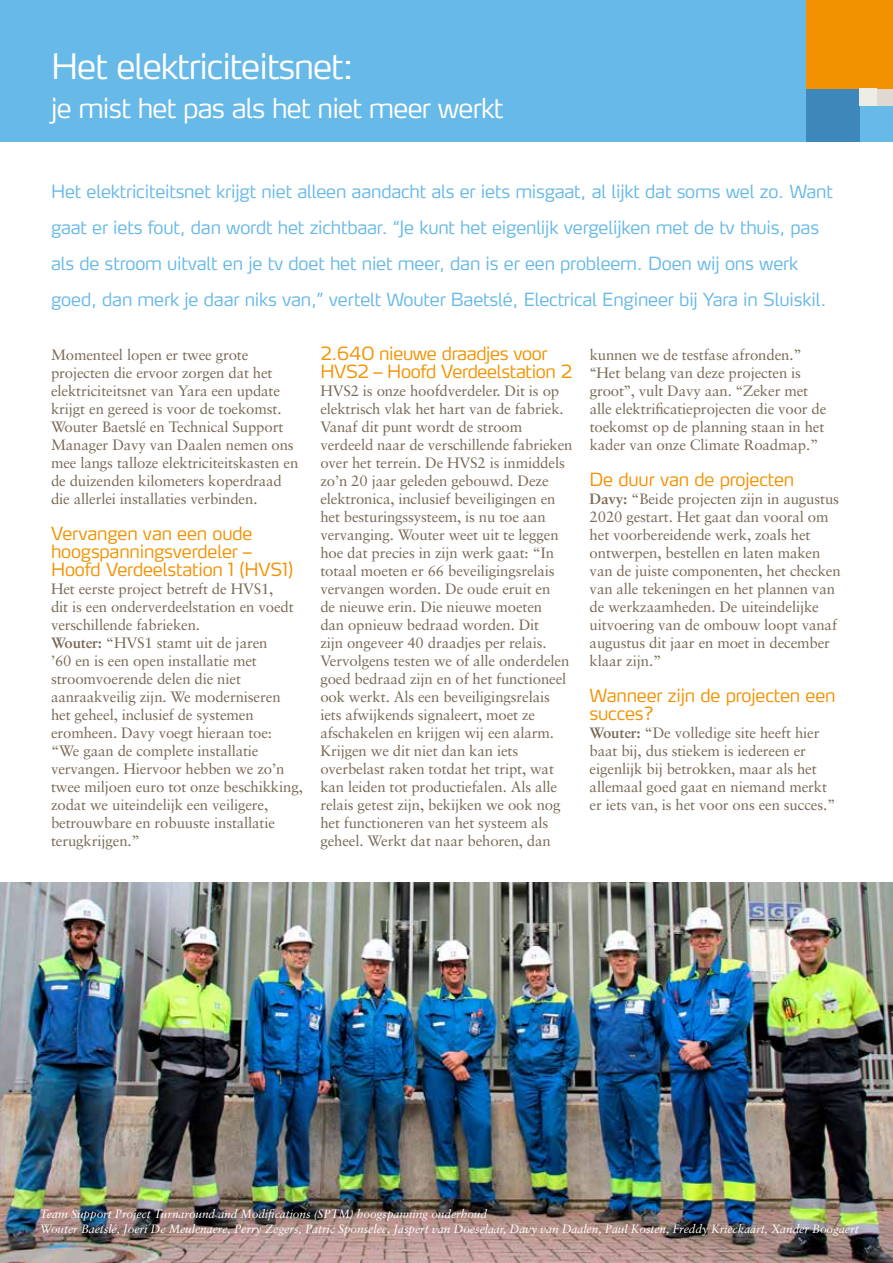
<style>
.page{position:relative;width:893px;height:1263px;background:#fff}
.page>*{position:absolute;margin:0;border:0;box-sizing:border-box;transform-origin:0 0}
.t1{font:300 34.5px "Max LF";letter-spacing:-.03em;color:#fff}
.t2{font:300 27px "Max LF";letter-spacing:-.03em;color:#fff}
.t3{font:300 18px/36px "Max LF";letter-spacing:-.01em;color:#67b9e8}
.t4{font:300 18px/18px "Max LF";letter-spacing:-.01em;color:#f39200}
.t5{font:300 18px "Max LF";color:#796956}
.t6{font:15px/18px "Sabon";letter-spacing:-.01em;color:#796956}
.t7{font:italic 12px/15px "Sabon";letter-spacing:-.01em;color:#fff}
.s1{font-weight:700}
</style>
<div class="page">
<img style="left:0;top:882px;width:893px;height:381px">
<div style="left:0;top:0;width:893px;height:141px;background:#67b9e8"></div>
<div style="left:877px;top:87px;width:16px;height:19px;background:#dfd9d1"></div>
<div style="left:806px;top:88px;width:53px;height:53px;background:#3e87bb"></div>
<div style="left:806px;top:0;width:87px;height:88px;background:#f39200"></div>
<div style="left:859px;top:88px;width:18px;height:18px;background:#edece5"></div>
<h1 class="t1" style="left:51px;top:45px;width:304px">Het elektriciteitsnet:</h1>
<h2 class="t2" style="left:51px;top:91px;width:454px">je mist het pas als het niet meer werkt</h2>
<p class="t3" style="left:51px;top:173px;width:783px">Het elektriciteitsnet krijgt niet alleen aandacht als er iets misgaat, al lijkt dat soms wel zo. Want gaat er iets fout, dan wordt het zichtbaar. “Je kunt het eigenlijk vergelijken met de tv thuis, pas als de stroom uitvalt en je tv doet het niet meer, dan is er een probleem. Doen wij ons werk goed, dan merk je daar niks van,” vertelt Wouter Baetslé, Electrical Engineer bij Yara in Sluiskil.</p>
<p class="t6" style="left:51px;top:346px;width:249px">Momenteel lopen er twee grote projecten die ervoor zorgen dat het elektriciteitsnet van Yara een update krijgt en gereed is voor de toekomst.<br>Wouter Baetslé en Technical Support Manager Davy van Daalen nemen ons mee langs talloze elektriciteitskasten en de duizenden kilometers koperdraad die allerlei installaties verbinden.</p>
<p class="t4" style="left:51px;top:524px;width:244px">Vervangen van een oude hoogspanningsverdeler –<br>Hoofd Verdeelstation 1 (HVS1)</p>
<p class="t6" style="left:51px;top:580px;width:253px">Het eerste project betreft de HVS1,<br>dit is een onderverdeelstation en voedt verschillende fabrieken.<br><span class="s1">Wouter:</span> “HVS1 stamt uit de jaren<br>’60 en is een open installatie met stroomvoerende delen die niet aanraakveilig zijn. We moderniseren het geheel, inclusief de systemen eromheen. Davy voegt hieraan toe: “We gaan de complete installatie vervangen. Hiervoor hebben we zo’n twee miljoen euro tot onze beschikking, zodat we uiteindelijk een veiligere, betrouwbare en robuuste installatie terugkrijgen.”</p>
<p class="t4" style="left:320px;top:344px;width:253px">2.640 nieuwe draadjes voor<br>HVS2 – Hoofd Verdeelstation 2</p>
<p class="t6" style="left:320px;top:382px;width:254px">HVS2 is onze hoofdverdeler. Dit is op elektrisch vlak het hart van de fabriek.<br>Vanaf dit punt wordt de stroom verdeeld naar de verschillende fabrieken over het terrein. De HVS2 is inmiddels zo’n 20 jaar geleden gebouwd. Deze elektronica, inclusief beveiligingen en het besturingssysteem, is nu toe aan vervanging. Wouter weet uit te leggen hoe dat precies in zijn werk gaat: “In totaal moeten er 66 beveiligingsrelais vervangen worden. De oude eruit en<br>de nieuwe erin. Die nieuwe moeten<br>dan opnieuw bedraad worden. Dit<br>zijn ongeveer 40 draadjes per relais.<br>Vervolgens testen we of alle onderdelen goed bedraad zijn en of het functioneel ook werkt. Als een beveiligingsrelais iets afwijkends signaleert, moet ze afschakelen en krijgen wij een alarm.<br>Krijgen we dit niet dan kan iets overbelast raken totdat het tript, wat kan leiden tot productiefalen. Als alle relais getest zijn, bekijken we ook nog het functioneren van het systeem als geheel. Werkt dat naar behoren, dan</p>
<p class="t6" style="left:590px;top:346px;width:238px">kunnen we de testfase afronden.” ‘‘Het belang van deze projecten is groot’’, vult Davy aan. ‘‘Zeker met alle elektrificatieprojecten die voor de toekomst op de planning staan in het kader van onze Climate Roadmap.”</p>
<p class="t4" style="left:590px;top:470px;width:206px">De duur van de projecten</p>
<p class="t6" style="left:590px;top:490px;width:253px"><span class="s1">Davy:</span> “Beide projecten zijn in augustus 2020 gestart. Het gaat dan vooral om het voorbereidende werk, zoals het ontwerpen, bestellen en laten maken van de juiste componenten, het checken van alle tekeningen en het plannen van de werkzaamheden. De uiteindelijke uitvoering van de ombouw loopt vanaf augustus dit jaar en moet in december klaar zijn.”</p>
<p class="t4" style="left:590px;top:686px;width:247px">Wanneer zijn de projecten een succes?</p>
<p class="t6" style="left:590px;top:724px;width:247px"><span class="s1">Wouter:</span> “De volledige site heeft hier baat bij, dus stiekem is iedereen er eigenlijk bij betrokken, maar als het allemaal goed gaat en niemand merkt er iets van, is het voor ons een succes.”</p>
<p class="t7" style="left:40px;top:1206px;width:820px">Team Support Project Turnaround and Modifications (SPTM) hoogspanning onderhoud<br>Wouter Baetslé, Joeri De Meulenaere, Perry Zegers, Patric Sponselee, Jaspert van Doeselaar, Davy van Daalen, Paul Kosten, Freddy Krieckaart, Xander Boogaert</p>
<p class="t5" style="left:831px;top:1211px;width:12px">7</p>
</div>
